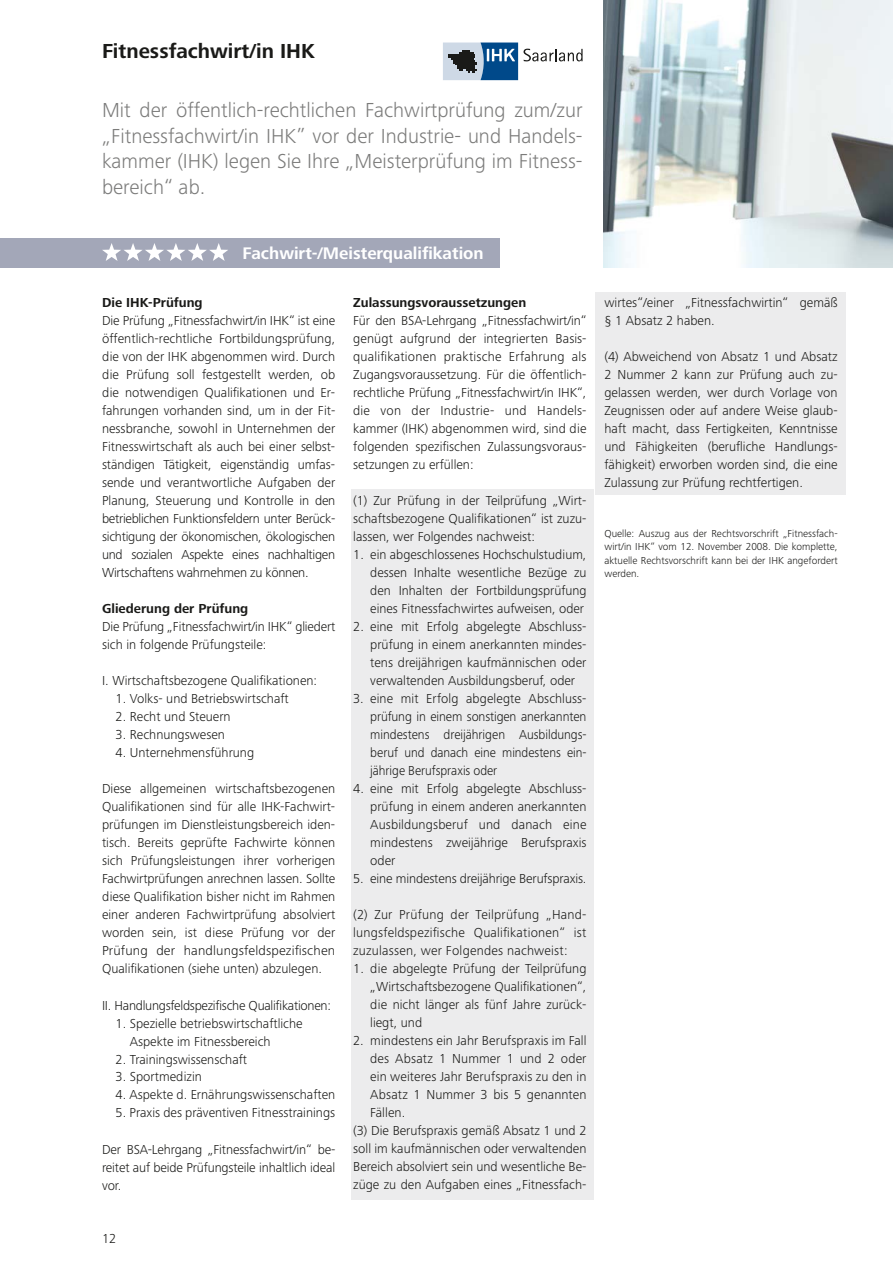
<style>
.page{position:relative;width:893px;height:1263px;background:#fff}
.page>*{position:absolute;margin:0;border:0;box-sizing:border-box;transform-origin:0 0}
.t1{font:300 21px/25.5px "Frutiger Next Pro";color:#7b7b7a;text-align:justify}
.t2{font:700 21px "Frutiger Next Pro";color:#1a1a18}
.t3{font:700 17.4px "Frutiger Next Pro";color:#fff}
.t4{font:300 13.5px/18px "Frutiger Next Pro";color:#1a1a18;text-align:justify}
.t5{font:700 13.5px "Frutiger Next Pro";color:#1a1a18}
.t6{font:300 13.5px "Frutiger Next Pro";letter-spacing:-.02em;color:#1a1a18}
.t7{font:300 10.5px/13.5px "Frutiger Next Pro";color:#1a1a18;text-align:justify}
</style>
<div class="page">
<div style="left:595px;top:292px;width:251px;height:202px;background:#ececed"></div>
<div style="left:351px;top:489px;width:242px;height:710px;background:#ececed"></div>
<img style="left:604px;top:0;width:289px;height:268px">
<div style="left:0;top:238px;width:500px;height:30px;background:#a3a7b8"></div>
<svg style="left:102px;top:243px;width:126px;height:18px"></svg>
<svg style="left:524px;top:49px;width:59px;height:12px"></svg>
<svg style="left:443px;top:43px;width:75px;height:37px;background:#6183a2"></svg>
<h1 class="t2" style="left:102px;top:39px;width:214px">Fitnessfachwirt/in IHK</h1>
<h1 class="t1" style="left:102px;top:97px;width:482px">Mit der öffentlich-rechtlichen Fachwirtprüfung zum/zur „Fitnessfachwirt/in IHK” vor der Industrie- und Handels&shy;kammer (IHK) legen Sie Ihre „Meisterprüfung im Fitness&shy;bereich“ ab.</h1>
<p class="t3" style="left:243px;top:243px;width:243px">Fachwirt-/Meisterqualifikation</p>
<p class="t5" style="left:102px;top:295px;width:102px">Die IHK-Prüfung</p>
<p class="t4" style="left:102px;top:312px;width:235px">Die Prüfung „Fitnessfachwirt/in IHK“ ist eine öffentlich-rechtliche Fortbildungsprüfung, die von der IHK abgenommen wird. Durch die Prüfung soll festgestellt werden, ob die notwendigen Qualifikationen und Er&shy;fahrungen vorhanden sind, um in der Fit&shy;nessbranche, sowohl in Unternehmen der Fitnesswirtschaft als auch bei einer selbst&shy;ständigen Tätigkeit, eigenständig umfas&shy;sende und verantwortliche Aufgaben der Planung, Steuerung und Kontrolle in den betrieblichen Funktionsfeldern unter Berück&shy;sichtigung der ökonomischen, ökologischen und sozialen Aspekte eines nachhaltigen Wirtschaftens wahrnehmen zu können.</p>
<p class="t5" style="left:102px;top:601px;width:148px">Gliederung der Prüfung</p>
<p class="t4" style="left:102px;top:618px;width:235px">Die Prüfung „Fitnessfachwirt/in IHK“ gliedert sich in folgende Prüfungsteile:</p>
<p class="t4" style="left:102px;top:672px;width:217px">I. Wirtschaftsbezogene Qualifikationen:</p>
<p class="t4" style="left:116px;top:690px;width:175px">1. Volks- und Betriebswirtschaft</p>
<p class="t4" style="left:116px;top:708px;width:117px">2. Recht und Steuern</p>
<p class="t4" style="left:116px;top:726px;width:111px">3. Rechnungswesen</p>
<p class="t4" style="left:116px;top:744px;width:140px">4. Unternehmensführung</p>
<p class="t4" style="left:102px;top:780px;width:235px">Diese allgemeinen wirtschaftsbezogenen Qualifikationen sind für alle IHK-Fachwirt&shy;prüfungen im Dienstleistungsbereich iden&shy;tisch. Bereits geprüfte Fachwirte können sich Prüfungsleistungen ihrer vorherigen Fachwirtprüfungen anrechnen lassen. Sollte diese Qualifikation bisher nicht im Rahmen einer anderen Fachwirtprüfung absolviert worden sein, ist diese Prüfung vor der Prüfung der handlungsfeldspezifischen Qualifikationen (siehe unten) abzulegen.</p>
<p class="t6" style="left:102px;top:997px;width:230px">II. Handlungsfeldspezifische Qualifikationen:</p>
<p class="t4" style="left:130px;top:1014px;width:174px;text-indent:-14px">1. Spezielle betriebswirtschaftliche<br>Aspekte im Fitnessbereich</p>
<p class="t4" style="left:116px;top:1050px;width:133px">2. Trainingswissenschaft</p>
<p class="t4" style="left:116px;top:1068px;width:88px">3. Sportmedizin</p>
<p class="t4" style="left:116px;top:1086px;width:221px">4. Aspekte d. Ernährungswissenschaften</p>
<p class="t4" style="left:116px;top:1104px;width:221px">5. Praxis des präventiven Fitnesstrainings</p>
<p class="t4" style="left:102px;top:1140px;width:235px">Der BSA-Lehrgang „Fitnessfachwirt/in“ be&shy;reitet auf beide Prüfungsteile inhaltlich ideal vor.</p>
<p class="t4" style="left:102px;top:1229px;width:16px">12</p>
<p class="t5" style="left:353px;top:295px;width:175px">Zulassungsvoraussetzungen</p>
<p class="t4" style="left:353px;top:312px;width:235px">Für den BSA-Lehrgang „Fitnessfachwirt/in“ genügt aufgrund der integrierten Basis&shy;qualifikationen praktische Erfahrung als Zugangsvoraussetzung. Für die öffentlich&shy;rechtliche Prüfung „Fitnessfachwirt/in IHK“, die von der Industrie- und Handels&shy;kammer (IHK) abgenommen wird, sind die folgenden spezifischen Zulassungsvoraus&shy;setzungen zu erfüllen:</p>
<p class="t4" style="left:353px;top:492px;width:235px">(1) Zur Prüfung in der Teilprüfung „Wirt&shy;schaftsbezogene Qualifikationen“ ist zuzu&shy;lassen, wer Folgendes nachweist:</p>
<p class="t4" style="left:370px;top:546px;width:218px;text-indent:-17px">1. ein abgeschlossenes Hochschulstudium, dessen Inhalte wesentliche Bezüge zu den Inhalten der Fortbildungsprüfung eines Fitnessfachwirtes aufweisen, oder</p>
<p class="t4" style="left:370px;top:618px;width:218px;text-indent:-17px">2. eine mit Erfolg abgelegte Abschluss&shy;prüfung in einem anerkannten mindes&shy;tens dreijährigen kaufmännischen oder verwaltenden Ausbildungsberuf, oder</p>
<p class="t4" style="left:370px;top:690px;width:218px;text-indent:-17px">3. eine mit Erfolg abgelegte Abschluss&shy;prüfung in einem sonstigen anerkannten mindestens dreijährigen Ausbildungs&shy;beruf und danach eine mindestens ein&shy;jährige Berufspraxis oder</p>
<p class="t4" style="left:370px;top:780px;width:218px;text-indent:-17px">4. eine mit Erfolg abgelegte Abschluss&shy;prüfung in einem anderen anerkannten Ausbildungsberuf und danach eine mindestens zweijährige Berufspraxis oder</p>
<p class="t4" style="left:353px;top:870px;width:235px">5. eine mindestens dreijährige Berufspraxis.</p>
<p class="t4" style="left:353px;top:906px;width:235px">(2) Zur Prüfung der Teilprüfung „Hand&shy;lungsfeldspezifische Qualifikationen“ ist zuzulassen, wer Folgendes nachweist:</p>
<p class="t4" style="left:370px;top:960px;width:218px;text-indent:-17px">1. die abgelegte Prüfung der Teilprüfung „Wirtschaftsbezogene Qualifikationen“, die nicht länger als fünf Jahre zurück&shy;liegt, und</p>
<p class="t4" style="left:353px;top:1032px;width:235px">2. mindestens ein Jahr Berufspraxis im Fall</p>
<p class="t4" style="left:370px;top:1050px;width:218px">des Absatz 1 Nummer 1 und 2 oder</p>
<p class="t4" style="left:370px;top:1068px;width:218px">ein weiteres Jahr Berufspraxis zu den in</p>
<p class="t4" style="left:370px;top:1086px;width:218px">Absatz 1 Nummer 3 bis 5 genannten</p>
<p class="t4" style="left:370px;top:1104px;width:37px">Fällen.</p>
<p class="t4" style="left:353px;top:1122px;width:235px">(3) Die Berufspraxis gemäß Absatz 1 und 2</p>
<p class="t4" style="left:353px;top:1140px;width:235px">soll im kaufmännischen oder verwaltenden</p>
<p class="t4" style="left:353px;top:1158px;width:235px">Bereich absolviert sein und wesentliche Be-</p>
<p class="t4" style="left:353px;top:1176px;width:235px">züge zu den Aufgaben eines „Fitnessfach-</p>
<p class="t4" style="left:604px;top:294px;width:235px">wirtes“/einer „Fitnessfachwirtin“ gemäß § 1 Absatz 2 haben.</p>
<p class="t4" style="left:604px;top:348px;width:235px">(4) Abweichend von Absatz 1 und Absatz 2 Nummer 2 kann zur Prüfung auch zu&shy;gelassen werden, wer durch Vorlage von Zeugnissen oder auf andere Weise glaub&shy;haft macht, dass Fertigkeiten, Kenntnisse und Fähigkeiten (berufliche Handlungs&shy;fähigkeit) erworben worden sind, die eine Zulassung zur Prüfung rechtfertigen.</p>
<p class="t7" style="left:604px;top:527px;width:235px">Quelle: Auszug aus der Rechtsvorschrift „Fitnessfach&shy;wirt/in IHK“ vom 12. November 2008. Die komplette, aktuelle Rechtsvorschrift kann bei der IHK angefordert werden.</p>
</div>
